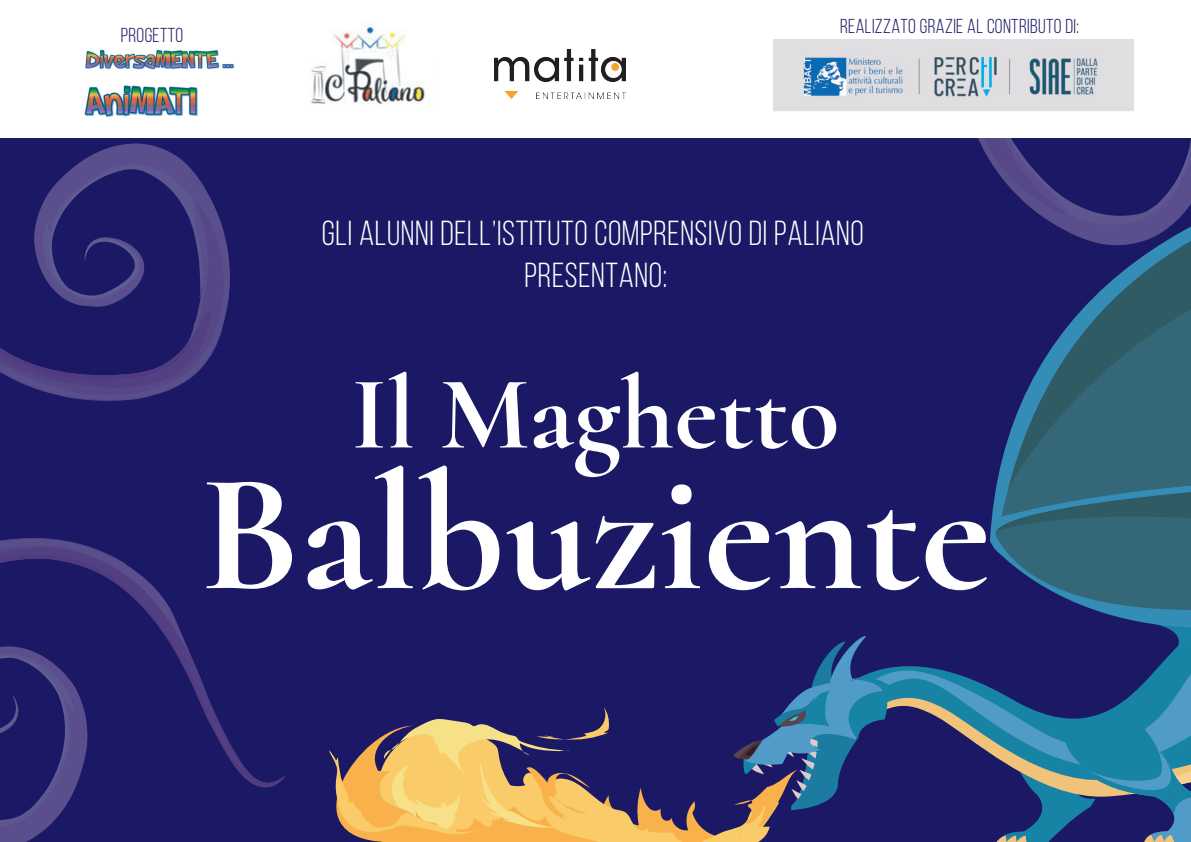
<style>
.page{position:relative;width:1191px;height:842px;background:#1b1966}
.page>*{position:absolute;margin:0;border:0;box-sizing:border-box;transform-origin:0 0}
.t1{font:700 169.2px "Cormorant";color:#fff}
.t2{font:700 104.7px "Cormorant";color:#fff}
.t3{font:34.7px/41.7px "Bebas Neue";letter-spacing:.02em;color:#fff;text-align:center}
.t4{font:20.2px "Bebas Neue";letter-spacing:.02em;color:#1b1966}
</style>
<div class="page">
<svg style="left:889px;top:666px;width:302px;height:91px"></svg>
<svg style="left:996px;top:708px;width:195px;height:134px"></svg>
<svg style="left:1008px;top:245px;width:183px;height:237px"></svg>
<svg style="left:980px;top:482px;width:211px;height:207px"></svg>
<svg style="left:329px;top:636px;width:560px;height:206px"></svg>
<svg style="left:1056px;top:225px;width:135px;height:20px;fill:#5a4f8c"></svg>
<svg style="left:978px;top:138px;width:213px;height:87px"></svg>
<div style="left:0;top:0;width:1191px;height:138px;background:#fff"></div>
<img style="left:85px;top:49px;width:149px;height:21px">
<img style="left:311px;top:26px;width:127px;height:79px">
<img style="left:495px;top:50px;width:130px;height:48px">
<img style="left:773px;top:39px;width:360px;height:72px">
<svg style="left:88px;top:85px;width:110px;height:8px"></svg>
<svg style="left:78px;top:93px;width:135px;height:110px"></svg>
<svg style="left:34px;top:203px;width:191px;height:125px;fill:#564787"></svg>
<svg style="left:0;top:306px;width:222px;height:94px"></svg>
<svg style="left:43px;top:164px;width:160px;height:136px"></svg>
<svg style="left:0;top:776px;width:285px;height:66px"></svg>
<svg style="left:126px;top:770px;width:158px;height:17px"></svg>
<svg style="left:126px;top:565px;width:121px;height:209px"></svg>
<svg style="left:0;top:538px;width:126px;height:291px"></svg>
<p class="t4" style="left:121px;top:24px;width:64px">PROGETTO</p>
<p class="t4" style="left:840px;top:15px;width:240px">REALIZZATO GRAZIE AL CONTRIBUTO DI:</p>
<p class="t3" style="left:322px;top:212px;width:543px">GLI ALUNNI DELL’ISTITUTO COMPRENSIVO DI PALIANO<br>PRESENTANO:</p>
<h2 class="t2" style="left:351px;top:349px;width:490px">Il Maghetto</h2>
<h1 class="t1" style="left:200px;top:429px;width:792px">Balbuziente</h1>
</div>
